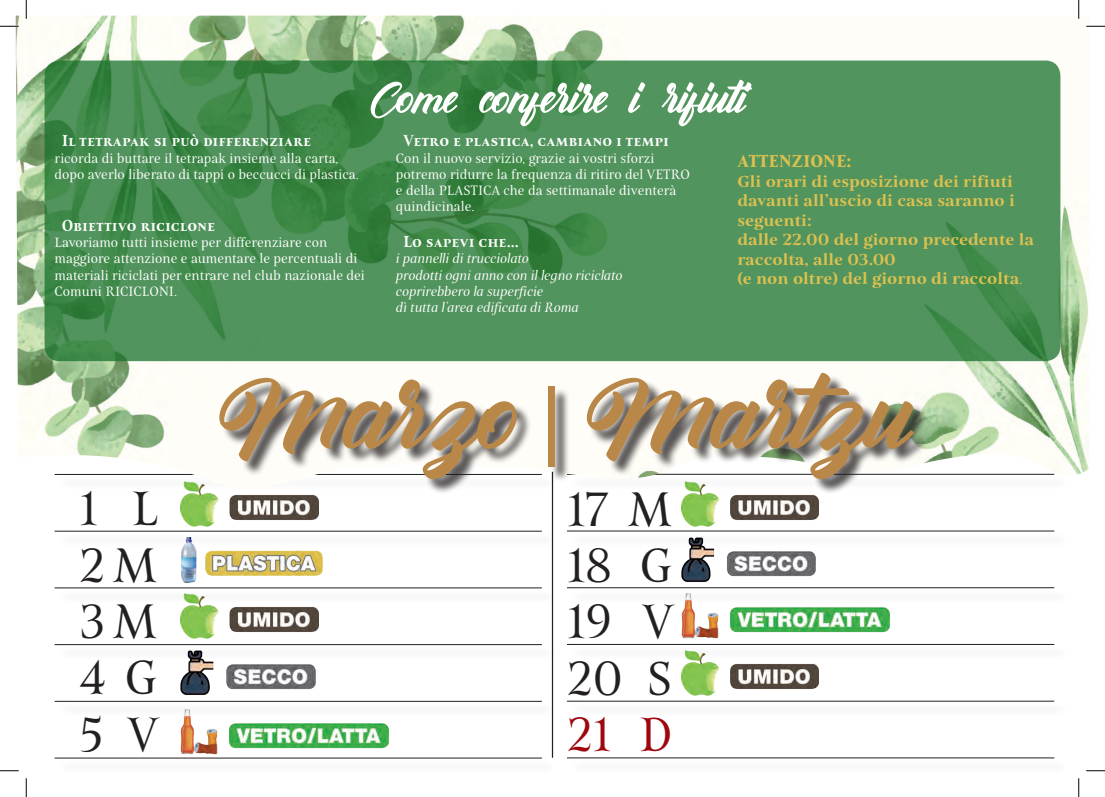
<style>
.page{position:relative;width:1105px;height:797px;background:#fff}
.page>*{position:absolute;margin:0;border:0;box-sizing:border-box;transform-origin:0 0}
.Mesi{font:86.25px "Antonellie Calligraphy Demo";color:#b98747}
.Feriali{font:48.75px "Belda Nor Reg";letter-spacing:-.005em;color:#231f20}
.Festivi{font:48.75px "Belda Nor Reg";color:#9d070d}
.t1{font:900 17.5px "Belda";color:#ddc150}
.t2{font:700 16.25px/19.5px "Belda Extra Ex";color:#ddc150;text-align:justify}
.t3{font:700 16.25px "Belda";color:#fff}
.t4{font:13.75px/16.2px "Belda Nor Reg";color:#fff}
.t5{font:italic 13.75px "Belda";color:#fff}
.t6{font:13.75px/16.2px "Belda";color:#fff}
.s1{font-family:"Belda";font-weight:400}
.s2{font-family:"Arial"}
</style>
<div class="page">
<div style="left:58px;top:759px;width:498px;height:14px;background:#fafafa"></div>
<hr style="left:55px;top:757px;width:487px;height:1px;background:#231f20">
<div style="left:58px;top:703px;width:498px;height:14px;background:#fafafa"></div>
<hr style="left:55px;top:701px;width:487px;height:1px;background:#231f20">
<div style="left:58px;top:646px;width:498px;height:14px;background:#fafafa"></div>
<hr style="left:55px;top:644px;width:487px;height:1px;background:#231f20">
<div style="left:58px;top:589px;width:498px;height:14px;background:#fafafa"></div>
<hr style="left:55px;top:587px;width:487px;height:1px;background:#231f20">
<div style="left:58px;top:533px;width:498px;height:14px;background:#fafafa"></div>
<hr style="left:55px;top:531px;width:487px;height:1px;background:#231f20">
<div style="left:571px;top:759px;width:497px;height:14px;background:#fafafa"></div>
<hr style="left:567px;top:757px;width:487px;height:1px;background:#231f20">
<div style="left:571px;top:703px;width:497px;height:14px;background:#fafafa"></div>
<hr style="left:567px;top:701px;width:487px;height:1px;background:#231f20">
<div style="left:571px;top:646px;width:497px;height:14px;background:#fafafa"></div>
<hr style="left:567px;top:644px;width:487px;height:1px;background:#231f20">
<div style="left:571px;top:589px;width:497px;height:14px;background:#fbfbfb"></div>
<hr style="left:567px;top:587px;width:487px;height:1px;background:#231f20">
<div style="left:571px;top:532px;width:497px;height:14px;background:#fafafa"></div>
<hr style="left:567px;top:531px;width:487px;height:1px;background:#231f20">
<hr style="left:552px;top:77px;width:1px;height:680px;background:#231f20">
<img style="left:16px;top:16px;width:1073px;height:459px">
<div style="left:222px;top:375px;width:707px;height:119px;background:#231f20;opacity:.75"></div>
<img style="left:181px;top:481px;width:137px;height:45px">
<img style="left:181px;top:537px;width:142px;height:45px">
<img style="left:181px;top:594px;width:137px;height:44px">
<img style="left:181px;top:650px;width:135px;height:45px">
<img style="left:681px;top:481px;width:137px;height:45px">
<img style="left:681px;top:537px;width:135px;height:45px">
<img style="left:681px;top:650px;width:137px;height:45px">
<img style="left:181px;top:709px;width:208px;height:45px">
<img style="left:681px;top:594px;width:208px;height:44px">
<svg style="left:45px;top:61px;width:1015px;height:300px;background:#4c9057"></svg>
<svg style="left:371px;top:80px;width:381px;height:46px"></svg>
<svg style="left:0;top:25px;width:19px;height:2px"></svg>
<svg style="left:1086px;top:25px;width:19px;height:2px"></svg>
<svg style="left:0;top:770px;width:19px;height:1px"></svg>
<svg style="left:1086px;top:770px;width:19px;height:1px"></svg>
<svg style="left:25px;top:0;width:2px;height:19px"></svg>
<svg style="left:25px;top:778px;width:2px;height:19px"></svg>
<svg style="left:1078px;top:0;width:1px;height:19px"></svg>
<svg style="left:1078px;top:778px;width:1px;height:19px"></svg>
<p class="t3" style="left:62px;top:130px;width:251px">Il tetrapak si può differenziare</p>
<p class="t6" style="left:55px;top:150px;width:306px">ricorda di buttare il tetrapak insieme alla carta, dopo averlo liberato di tappi o beccucci di plastica.</p>
<p class="t3" style="left:62px;top:215px;width:155px">Obiettivo riciclone</p>
<p class="t4" style="left:55px;top:234px;width:312px">Lavoriamo tutti insieme per differenziare con maggiore attenzione e aumentare le percentuali di materiali riciclati per entrare nel club nazionale dei Comuni RICICLONI.</p>
<p class="t3" style="left:403px;top:130px;width:267px">Vetro e plastica, cambiano i tempi</p>
<p class="t4" style="left:396px;top:150px;width:296px">Con il nuovo servizio, grazie ai vostri sforzi potremo ridurre la frequenza di ritiro del VETRO e della PLASTICA che da settimanale diventerà quindicinale.</p>
<p class="t3" style="left:403px;top:231px;width:117px">Lo sapevi che...</p>
<p class="t5" style="left:396px;top:250px;width:134px">i pannelli di trucciolato</p>
<p class="t5" style="left:396px;top:266px;width:228px">prodotti ogni anno con il legno riciclato</p>
<p class="t5" style="left:396px;top:283px;width:149px">coprirebbero la superficie</p>
<p class="t5" style="left:396px;top:299px;width:184px">dì tutta l’area edificata di Roma</p>
<p class="t1" style="left:737px;top:150px;width:116px">ATTENZIONE:</p>
<p class="t2" style="left:737px;top:172px;width:279px">Gli orari di esposizione dei rifiuti davanti all’uscio di casa saranno i seguenti:</p>
<p class="t2" style="left:737px;top:230px;width:298px">dalle 22.00 del giorno precedente la raccolta, alle 03.00</p>
<p class="t2" style="left:737px;top:269px;width:287px">(e non oltre) del giorno di raccolta<span class="s1">.</span></p>
<p class="Feriali" style="left:79px;top:479px;width:81px">1 L</p>
<p class="Feriali" style="left:79px;top:535px;width:79px">2 M</p>
<p class="Feriali" style="left:79px;top:591px;width:79px">3 M</p>
<p class="Feriali" style="left:79px;top:647px;width:79px">4 G</p>
<p class="Feriali" style="left:79px;top:704px;width:81px">5 V</p>
<p class="Mesi" style="left:219px;top:365px;width:691px">Marzo <span class="s2">|</span> Martzu</p>
<p class="Feriali" style="left:567px;top:479px;width:107px">17 M</p>
<p class="Feriali" style="left:567px;top:535px;width:107px">18 G</p>
<p class="Feriali" style="left:567px;top:591px;width:109px">19 V</p>
<p class="Feriali" style="left:567px;top:648px;width:107px">20 S</p>
<p class="Festivi" style="left:567px;top:704px;width:107px">21 D</p>
</div>
